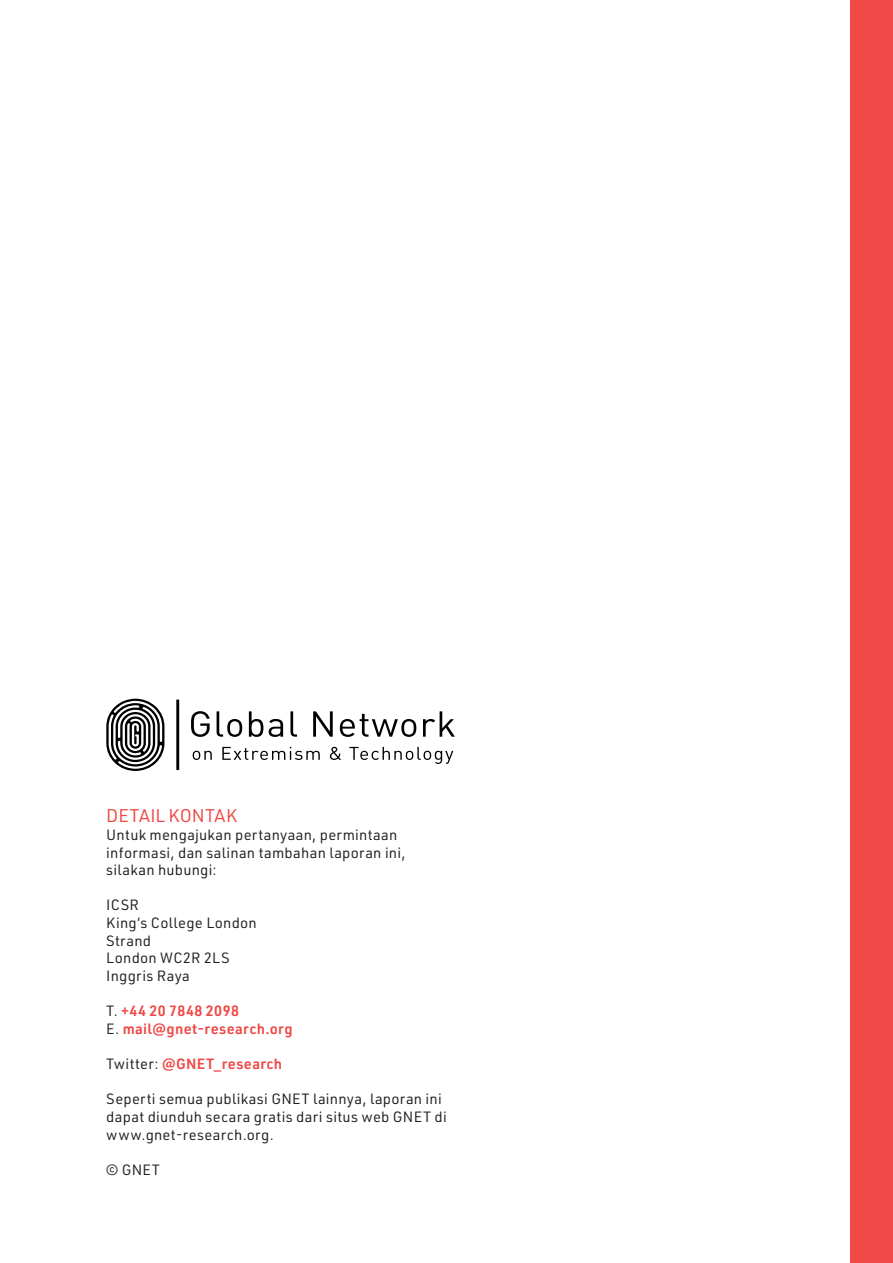
<style>
.page{position:relative;width:893px;height:1263px;background:#fff}
.page>*{position:absolute;margin:0;border:0;box-sizing:border-box;transform-origin:0 0}
.t1{font:18px "URWDIN";color:#ef4846}
.t2{font:14.7px/17.5px "URWDIN";letter-spacing:.02em;color:#231f20}
.t3{font:600 14.7px/17.5px "URWDIN";letter-spacing:.025em;color:#ef4846}
.s1{font-weight:400;color:#231f20}
</style>
<div class="page">
<div style="left:850px;top:0;width:43px;height:1263px;background:#ef4846"></div>
<svg style="left:191px;top:711px;width:19px;height:26px"></svg>
<svg style="left:217px;top:711px;width:25px;height:26px"></svg>
<svg style="left:249px;top:711px;width:14px;height:26px"></svg>
<svg style="left:269px;top:719px;width:14px;height:18px"></svg>
<svg style="left:290px;top:711px;width:7px;height:26px"></svg>
<svg style="left:313px;top:711px;width:20px;height:26px"></svg>
<svg style="left:340px;top:714px;width:76px;height:23px"></svg>
<svg style="left:423px;top:711px;width:32px;height:26px"></svg>
<svg style="left:193px;top:751px;width:19px;height:9px"></svg>
<svg style="left:222px;top:747px;width:98px;height:13px"></svg>
<svg style="left:330px;top:747px;width:11px;height:13px"></svg>
<svg style="left:349px;top:747px;width:104px;height:17px"></svg>
<hr style="left:176px;top:699px;width:3px;height:71px;background:#000">
<svg style="left:106px;top:699px;width:58px;height:72px"></svg>
<p class="t1" style="left:106px;top:804px;width:132px">DETAIL KONTAK</p>
<p class="t2" style="left:106px;top:825px;width:301px">Untuk mengajukan pertanyaan, permintaan informasi, dan salinan tambahan laporan ini, silakan hubungi:</p>
<p class="t2" style="left:106px;top:896px;width:152px">ICSR<br>King’s College London<br>Strand<br>London WC2R 2LS<br>Inggris Raya</p>
<p class="t3" style="left:106px;top:1001px;width:188px"><span class="s1">T.</span> +44 20 7848 2098<br><span class="s1">E.</span> mail@gnet-research.org</p>
<p class="t3" style="left:106px;top:1054px;width:177px"><span class="s1">Twitter:</span> @GNET_research</p>
<p class="t2" style="left:106px;top:1090px;width:342px">Seperti semua publikasi GNET lainnya, laporan ini dapat diunduh secara gratis dari situs web GNET di www.gnet-research.org.</p>
<p class="t2" style="left:106px;top:1160px;width:55px">© GNET</p>
</div>
